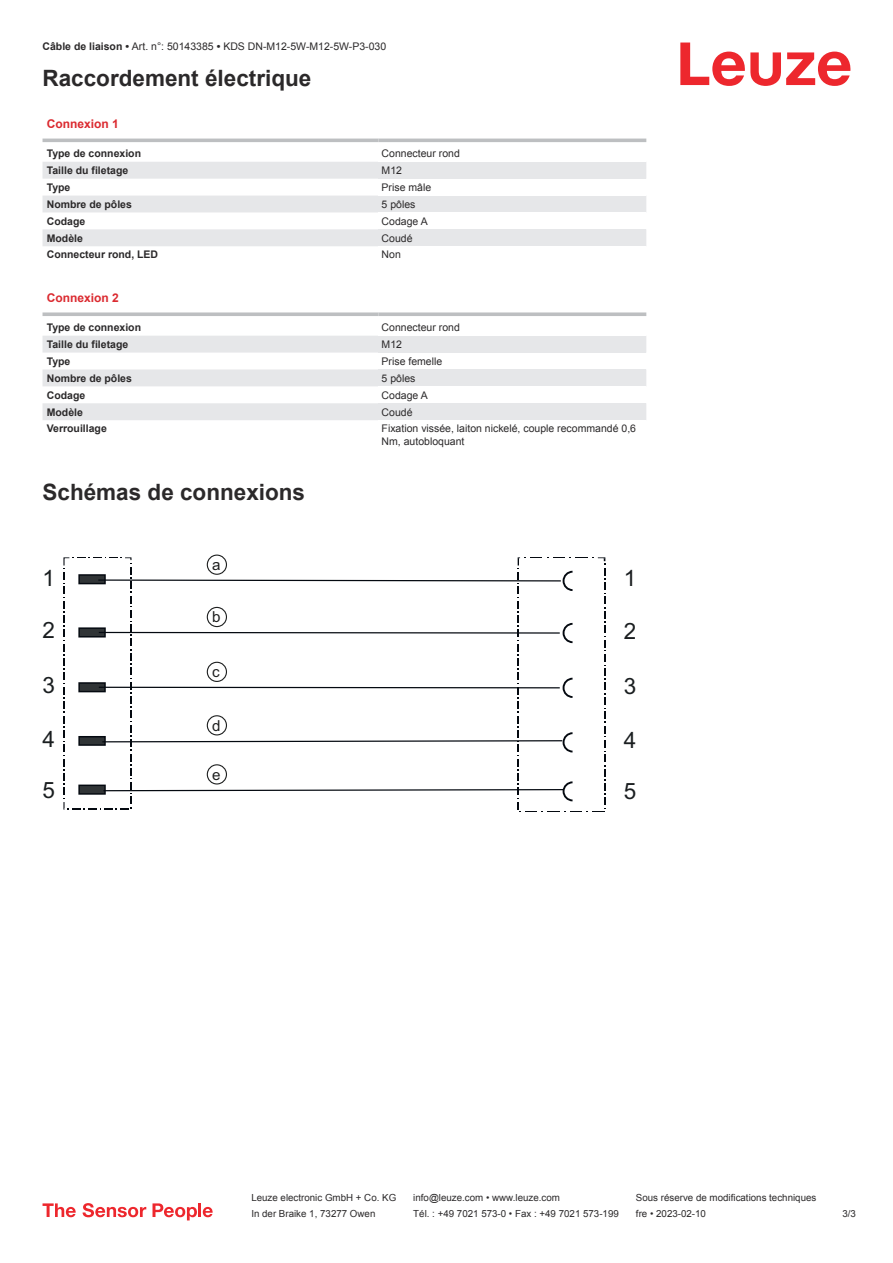
<style>
.page{position:relative;width:893px;height:1263px;background:#fff}
.page>*{position:absolute;margin:0;border:0;box-sizing:border-box;transform-origin:0 0}
.t1{font:700 22.5px "Arial";color:#2b292a}
.t2{font:22.5px "Arial";color:#1a1e20}
.t3{font:15.15px "Arial";color:#1f2020}
.t4{font:700 12px "Arial";color:#db2a30}
.t5{font:10.5px/12.6px "Arial";color:#2b292a}
.t6{font:700 10.5px "Arial";color:#2b292a}
.t7{font:9.75px "Arial";color:#2b292a}
.s1{font-weight:700}
</style>
<div class="page">
<svg style="left:680px;top:43px;width:170px;height:43px"></svg>
<svg style="left:43px;top:138px;width:603px;height:1px"></svg>
<svg style="left:43px;top:162px;width:335px;height:84px;fill:#e6e7e9"></svg>
<hr style="left:43px;top:139px;width:335px;height:3px;background:#bdbfc1">
<hr style="left:378px;top:139px;width:268px;height:3px;background:#bdbfc1">
<div style="left:378px;top:162px;width:268px;height:17px;background:#e6e7e9"></div>
<div style="left:378px;top:196px;width:268px;height:16px;background:#e6e7e9"></div>
<div style="left:378px;top:229px;width:268px;height:17px;background:#e6e7e9"></div>
<svg style="left:43px;top:336px;width:335px;height:84px;fill:#e6e7e9"></svg>
<svg style="left:43px;top:312px;width:335px;height:4px"></svg>
<svg style="left:378px;top:312px;width:268px;height:4px"></svg>
<div style="left:378px;top:336px;width:268px;height:17px;background:#e6e7e9"></div>
<div style="left:378px;top:369px;width:268px;height:17px;background:#e6e7e9"></div>
<div style="left:378px;top:403px;width:268px;height:17px;background:#e6e7e9"></div>
<svg style="left:43px;top:1203px;width:33px;height:14px"></svg>
<svg style="left:83px;top:1203px;width:63px;height:14px"></svg>
<svg style="left:153px;top:1203px;width:44px;height:17px"></svg>
<hr style="left:198px;top:1203px;width:3px;height:14px;background:#ed272d">
<svg style="left:203px;top:1207px;width:10px;height:10px"></svg>
<div style="left:207px;top:554px;width:20px;height:21px;border:1px solid #1e2020;border-radius:50%"></div>
<svg style="left:63px;top:557px;width:542px;height:255px"></svg>
<p class="t5" style="left:43px;top:41px;width:345px"><span class="s1">Câble de liaison •</span> Art. n°: 50143385 <span class="s1">•</span> KDS DN-M12-5W-M12-5W-P3-030</p>
<h1 class="t1" style="left:43px;top:70px;width:270px">Raccordement électrique</h1>
<p class="t4" style="left:47px;top:119px;width:74px">Connexion 1</p>
<p class="t6" style="left:47px;top:149px;width:96px">Type de connexion</p>
<p class="t5" style="left:382px;top:148px;width:80px">Connecteur rond</p>
<p class="t6" style="left:47px;top:166px;width:83px">Taille du filetage</p>
<p class="t5" style="left:382px;top:165px;width:22px">M12</p>
<p class="t6" style="left:47px;top:183px;width:25px">Type</p>
<p class="t5" style="left:382px;top:182px;width:51px">Prise mâle</p>
<p class="t6" style="left:47px;top:200px;width:87px">Nombre de pôles</p>
<p class="t5" style="left:382px;top:199px;width:35px">5 pôles</p>
<p class="t6" style="left:47px;top:217px;width:40px">Codage</p>
<p class="t5" style="left:382px;top:216px;width:48px">Codage A</p>
<p class="t6" style="left:47px;top:234px;width:38px">Modèle</p>
<p class="t5" style="left:382px;top:233px;width:32px">Coudé</p>
<p class="t6" style="left:47px;top:251px;width:113px">Connecteur rond, LED</p>
<p class="t5" style="left:382px;top:249px;width:21px">Non</p>
<p class="t4" style="left:47px;top:293px;width:74px">Connexion 2</p>
<p class="t6" style="left:47px;top:323px;width:96px">Type de connexion</p>
<p class="t5" style="left:382px;top:322px;width:80px">Connecteur rond</p>
<p class="t6" style="left:47px;top:340px;width:83px">Taille du filetage</p>
<p class="t5" style="left:382px;top:339px;width:22px">M12</p>
<p class="t6" style="left:47px;top:357px;width:25px">Type</p>
<p class="t5" style="left:382px;top:356px;width:62px">Prise femelle</p>
<p class="t6" style="left:47px;top:374px;width:87px">Nombre de pôles</p>
<p class="t5" style="left:382px;top:373px;width:35px">5 pôles</p>
<p class="t6" style="left:47px;top:391px;width:40px">Codage</p>
<p class="t5" style="left:382px;top:390px;width:48px">Codage A</p>
<p class="t6" style="left:47px;top:408px;width:38px">Modèle</p>
<p class="t5" style="left:382px;top:406px;width:32px">Coudé</p>
<p class="t6" style="left:47px;top:425px;width:62px">Verrouillage</p>
<p class="t5" style="left:382px;top:423px;width:256px">Fixation vissée, laiton nickelé, couple recommandé 0,6<br>Nm, autobloquant</p>
<h1 class="t1" style="left:43px;top:483px;width:264px">Schémas de connexions</h1>
<h1 class="t2" style="left:43px;top:565px;width:14px">1</h1>
<h1 class="t2" style="left:43px;top:617px;width:14px">2</h1>
<h1 class="t2" style="left:43px;top:672px;width:14px">3</h1>
<h1 class="t2" style="left:43px;top:726px;width:14px">4</h1>
<h1 class="t2" style="left:43px;top:777px;width:14px">5</h1>
<h2 class="t3" style="left:212px;top:556px;width:10px">a</h2>
<h2 class="t3" style="left:212px;top:608px;width:10px">b</h2>
<h2 class="t3" style="left:212px;top:663px;width:9px">c</h2>
<h2 class="t3" style="left:212px;top:716px;width:10px">d</h2>
<h2 class="t3" style="left:212px;top:766px;width:10px">e</h2>
<h1 class="t2" style="left:624px;top:565px;width:14px">1</h1>
<h1 class="t2" style="left:624px;top:618px;width:14px">2</h1>
<h1 class="t2" style="left:624px;top:673px;width:14px">3</h1>
<h1 class="t2" style="left:624px;top:727px;width:14px">4</h1>
<h1 class="t2" style="left:624px;top:778px;width:14px">5</h1>
<p class="t7" style="left:251px;top:1194px;width:146px">Leuze electronic GmbH + Co. KG</p>
<p class="t7" style="left:413px;top:1194px;width:148px">info@leuze.com • www.leuze.com</p>
<p class="t7" style="left:636px;top:1194px;width:182px">Sous réserve de modifications techniques</p>
<p class="t7" style="left:251px;top:1210px;width:126px">In der Braike 1, 73277 Owen</p>
<p class="t7" style="left:413px;top:1210px;width:207px">Tél. : +49 7021 573-0 • Fax : +49 7021 573-199</p>
<p class="t7" style="left:636px;top:1210px;width:72px">fre • 2023-02-10</p>
<p class="t7" style="left:842px;top:1210px;width:15px">3 /3</p>
</div>
